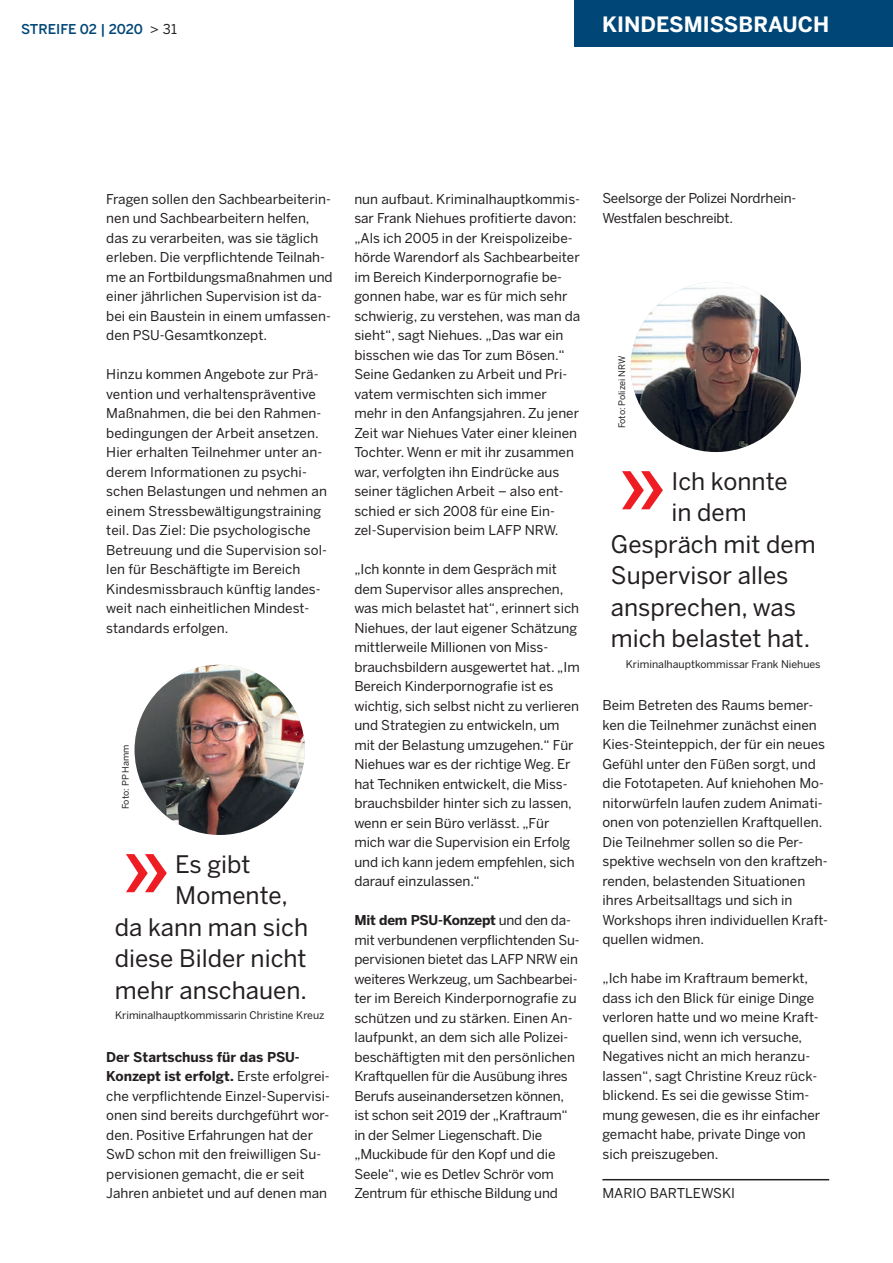
<style>
.page{position:relative;width:893px;height:1263px;background:#fff}
.page>*{position:absolute;margin:0;border:0;box-sizing:border-box;transform-origin:0 0}
.t1{font:24px "Benton Sans";color:#231f20}
.t2{font:700 21px "Benton Sans";color:#fff}
.t3{font:13.5px/19.5px "Benton Sans";color:#231f20}
.t4{font:500 13.5px "Benton Sans";letter-spacing:-.005em;color:#004677}
.t5{font:10.5px "Benton Sans";color:#231f20}
.t6{font:9px "Benton Sans";color:#231f20}
.s1{font-weight:400;color:#231f20}
.s2{font-weight:700}
</style>
<div class="page">
<div style="left:574px;top:0;width:319px;height:47px;background:#004677"></div>
<img style="left:135px;top:665px;width:170px;height:170px;border-radius:85px">
<svg style="left:126px;top:854px;width:41px;height:38px"></svg>
<img style="left:631px;top:282px;width:170px;height:170px;border-radius:85px">
<svg style="left:622px;top:471px;width:41px;height:38px"></svg>
<hr style="left:602px;top:1179px;width:227px;height:1px;background:#231f20">
<p class="t4" style="left:21px;top:21px;width:157px">STREIFE 02 | 2020 <span class="s1">&gt; 31</span></p>
<h2 class="t2" style="left:602px;top:11px;width:228px">KINDESMISSBRAUCH</h2>
<p class="t3" style="left:106px;top:189px;width:228px">Fragen sollen den Sachbearbeiterin&shy;nen und Sachbearbeitern helfen, das zu verarbeiten, was sie täglich erleben. Die verpflichtende Teilnah&shy;me an Fortbildungsmaßnahmen und einer jährlichen Supervision ist da&shy;bei ein Baustein in einem umfassen&shy;den PSU-Gesamtkonzept.</p>
<p class="t3" style="left:106px;top:364px;width:222px">Hinzu kommen Angebote zur Prä&shy;vention und verhaltenspräventive<br>Maßnahmen, die bei den Rahmen&shy;bedingungen der Arbeit ansetzen.<br>Hier erhalten Teilnehmer unter an&shy;derem Informationen zu psychi&shy;schen Belastungen und nehmen an einem Stressbewältigungstraining teil. Das Ziel: Die psychologische<br>Betreuung und die Supervision sol&shy;len für Beschäftigte im Bereich<br>Kindesmissbrauch künftig landes&shy;weit nach einheitlichen Mindest&shy;standards erfolgen.</p>
<p class="t6" style="left:120px;top:809px;width:66px;rotate:-90deg">Foto: PP Hamm</p>
<h1 class="t1" style="left:175px;top:849px;width:77px">Es gibt</h1>
<h1 class="t1" style="left:175px;top:881px;width:114px">Momente,</h1>
<h1 class="t1" style="left:115px;top:912px;width:195px">da kann man sich</h1>
<h1 class="t1" style="left:115px;top:944px;width:193px">diese Bilder nicht</h1>
<h1 class="t1" style="left:115px;top:975px;width:194px">mehr anschauen.</h1>
<p class="t5" style="left:115px;top:1009px;width:211px">Kriminalhauptkommissarin Christine Kreuz</p>
<p class="t3" style="left:106px;top:1047px;width:225px"><span class="s2">Der Startschuss für das PSU-Konzept ist erfolgt.</span> Erste erfolgrei&shy;che verpflichtende Einzel-Supervisi&shy;onen sind bereits durchgeführt wor&shy;den. Positive Erfahrungen hat der SwD schon mit den freiwilligen Su&shy;pervisionen gemacht, die er seit Jahren anbietet und auf denen man</p>
<p class="t3" style="left:354px;top:189px;width:227px">nun aufbaut. Kriminalhauptkommis&shy;sar Frank Niehues profitierte davon: „Als ich 2005 in der Kreispolizeibe&shy;hörde Warendorf als Sachbearbeiter im Bereich Kinderpornografie be&shy;gonnen habe, war es für mich sehr schwierig, zu verstehen, was man da sieht“, sagt Niehues. „Das war ein bisschen wie das Tor zum Bösen.“ Seine Gedanken zu Arbeit und Pri&shy;vatem vermischten sich immer mehr in den Anfangsjahren. Zu jener Zeit war Niehues Vater einer kleinen Tochter. Wenn er mit ihr zusammen war, verfolgten ihn Eindrücke aus seiner täglichen Arbeit – also ent&shy;schied er sich 2008 für eine Ein&shy;zel-Supervision beim LAFP NRW.</p>
<p class="t3" style="left:354px;top:559px;width:227px">„Ich konnte in dem Gespräch mit dem Supervisor alles ansprechen, was mich belastet hat“, erinnert sich Niehues, der laut eigener Schätzung mittlerweile Millionen von Miss&shy;brauchsbildern ausgewertet hat. „Im Bereich Kinderpornografie ist es wichtig, sich selbst nicht zu verlieren und Strategien zu entwickeln, um mit der Belastung umzugehen.“ Für Niehues war es der richtige Weg. Er hat Techniken entwickelt, die Miss&shy;brauchsbilder hinter sich zu lassen, wenn er sein Büro verlässt. „Für mich war die Supervision ein Erfolg und ich kann jedem empfehlen, sich darauf einzulassen.“</p>
<p class="t3" style="left:354px;top:910px;width:227px"><span class="s2">Mit dem PSU-Konzept</span> und den da&shy;mit verbundenen verpflichtenden Su&shy;pervisionen bietet das LAFP NRW ein weiteres Werkzeug, um Sachbearbei&shy;ter im Bereich Kinderpornografie zu schützen und zu stärken. Einen An&shy;laufpunkt, an dem sich alle Polizei&shy;beschäftigten mit den persönlichen Kraftquellen für die Ausübung ihres Berufs auseinandersetzen können, ist schon seit 2019 der „Kraftraum“ in der Selmer Liegenschaft. Die „Muckibude für den Kopf und die Seele“, wie es Detlev Schrör vom Zentrum für ethische Bildung und</p>
<p class="t3" style="left:602px;top:189px;width:195px">Seelsorge der Polizei Nordrhein-<br>Westfalen beschreibt.</p>
<p class="t6" style="left:616px;top:428px;width:74px;rotate:-90deg">Foto: Polizei NRW</p>
<h1 class="t1" style="left:671px;top:467px;width:118px">Ich konnte</h1>
<h1 class="t1" style="left:671px;top:498px;width:77px">in dem</h1>
<h1 class="t1" style="left:611px;top:530px;width:206px">Gespräch mit dem</h1>
<h1 class="t1" style="left:611px;top:561px;width:179px">Supervisor alles</h1>
<h1 class="t1" style="left:611px;top:593px;width:187px">ansprechen, was</h1>
<h1 class="t1" style="left:611px;top:624px;width:201px">mich belastet hat.</h1>
<p class="t5" style="left:626px;top:658px;width:196px">Kriminalhauptkommissar Frank Niehues</p>
<p class="t3" style="left:602px;top:696px;width:227px">Beim Betreten des Raums bemer&shy;ken die Teilnehmer zunächst einen Kies-Steinteppich, der für ein neues Gefühl unter den Füßen sorgt, und die Fototapeten. Auf kniehohen Mo&shy;nitorwürfeln laufen zudem Animati&shy;onen von potenziellen Kraftquellen.<br>Die Teilnehmer sollen so die Per&shy;spektive wechseln von den kraftzeh&shy;renden, belastenden Situationen ihres Arbeitsalltags und sich in Workshops ihren individuellen Kraft&shy;quellen widmen.</p>
<p class="t3" style="left:602px;top:968px;width:219px">„Ich habe im Kraftraum bemerkt, dass ich den Blick für einige Dinge verloren hatte und wo meine Kraft&shy;quellen sind, wenn ich versuche,<br>Negatives nicht an mich heranzu&shy;lassen“, sagt Christine Kreuz rück&shy;blickend. Es sei die gewisse Stim&shy;mung gewesen, die es ihr einfacher gemacht habe, private Dinge von sich preiszugeben.</p>
<p class="t3" style="left:602px;top:1183px;width:134px">MARIO BARTLEWSKI</p>
</div>
